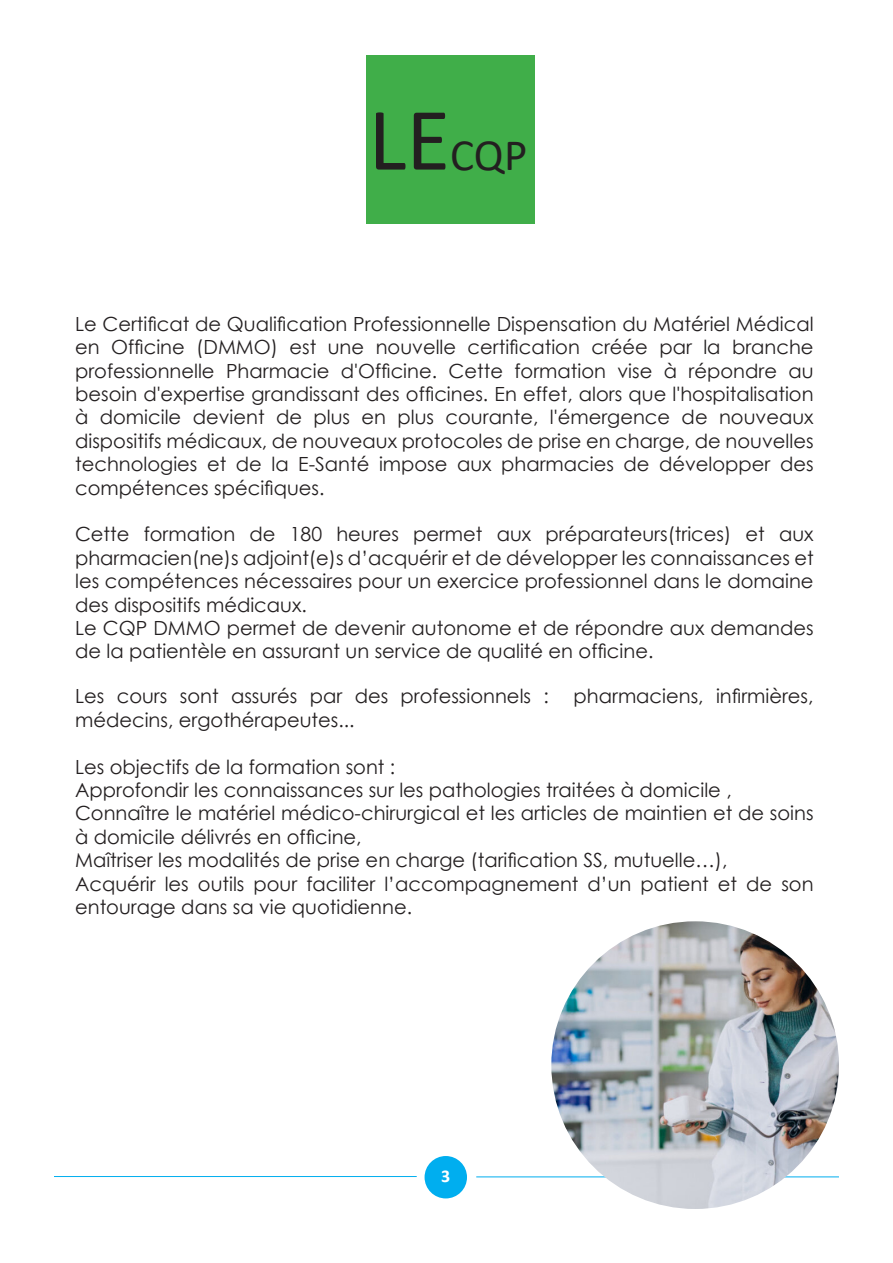
<style>
.page{position:relative;width:893px;height:1263px;background:#fff}
.page>*{position:absolute;margin:0;border:0;box-sizing:border-box;transform-origin:0 0}
.t1{font:45px "Calibri";color:#231f20}
.t2{font:19.5px/23.4px "Century Gothic";color:#231f20}
.t3{font:700 18px "Calibri";color:#fff}
.s1{font-size:90px}
</style>
<div class="page">
<hr style="left:54px;top:1176px;width:363px;height:1px;background:#00aeef">
<div style="left:425px;top:1156px;width:42px;height:42px;background:#00aeef;border-radius:50%"></div>
<hr style="left:476px;top:1176px;width:363px;height:1px;background:#00aeef">
<div style="left:366px;top:55px;width:169px;height:168px;background:#40ae49"></div>
<img style="left:551px;top:921px;width:288px;height:288px;border-radius:144px">
<p class="t1" style="left:368px;top:123px;width:160px"><span class="s1">LE</span>CQP</p>
<p class="t2" style="left:75px;top:312px;width:740px;text-align:justify">Le Certificat de Qualification Professionnelle Dispensation du Matériel Médical en Officine (DMMO) est une nouvelle certification créée par la branche professionnelle Pharmacie d'Officine. Cette formation vise à répondre au besoin d'expertise grandissant des officines. En effet, alors que l'hospitalisation à domicile devient de plus en plus courante, l'émergence de nouveaux dispositifs médicaux, de nouveaux protocoles de prise en charge, de nouvelles technologies et de la E-Santé impose aux pharmacies de développer des compétences spécifiques.</p>
<p class="t2" style="left:75px;top:522px;width:740px;text-align:justify">Cette formation de 180 heures permet aux préparateurs(trices) et aux pharmacien(ne)s adjoint(e)s d’acquérir et de développer les connaissances et les compétences nécessaires pour un exercice professionnel dans le domaine des dispositifs médicaux.</p>
<p class="t2" style="left:75px;top:616px;width:740px">Le CQP DMMO permet de devenir autonome et de répondre aux demandes de la patientèle en assurant un service de qualité en officine.</p>
<p class="t2" style="left:75px;top:684px;width:475px">Les cours sont assurés par des professionnels :</p>
<p class="t2" style="left:574px;top:684px;width:241px">pharmaciens, infirmières,</p>
<p class="t2" style="left:75px;top:708px;width:281px">médecins, ergothérapeutes...</p>
<p class="t2" style="left:75px;top:754px;width:322px">Les objectifs de la formation sont :</p>
<p class="t2" style="left:75px;top:778px;width:658px">Approfondir les connaissances sur les pathologies traitées à domicile ,</p>
<p class="t2" style="left:75px;top:801px;width:740px">Connaître le matériel médico-chirurgical et les articles de maintien et de soins à domicile délivrés en officine,</p>
<p class="t2" style="left:75px;top:848px;width:654px">Maîtriser les modalités de prise en charge (tarification SS, mutuelle…),</p>
<p class="t2" style="left:75px;top:871px;width:740px">Acquérir les outils pour faciliter l’accompagnement d’un patient et de son entourage dans sa vie quotidienne.</p>
<p class="t3" style="left:441px;top:1163px;width:11px">3</p>
</div>
